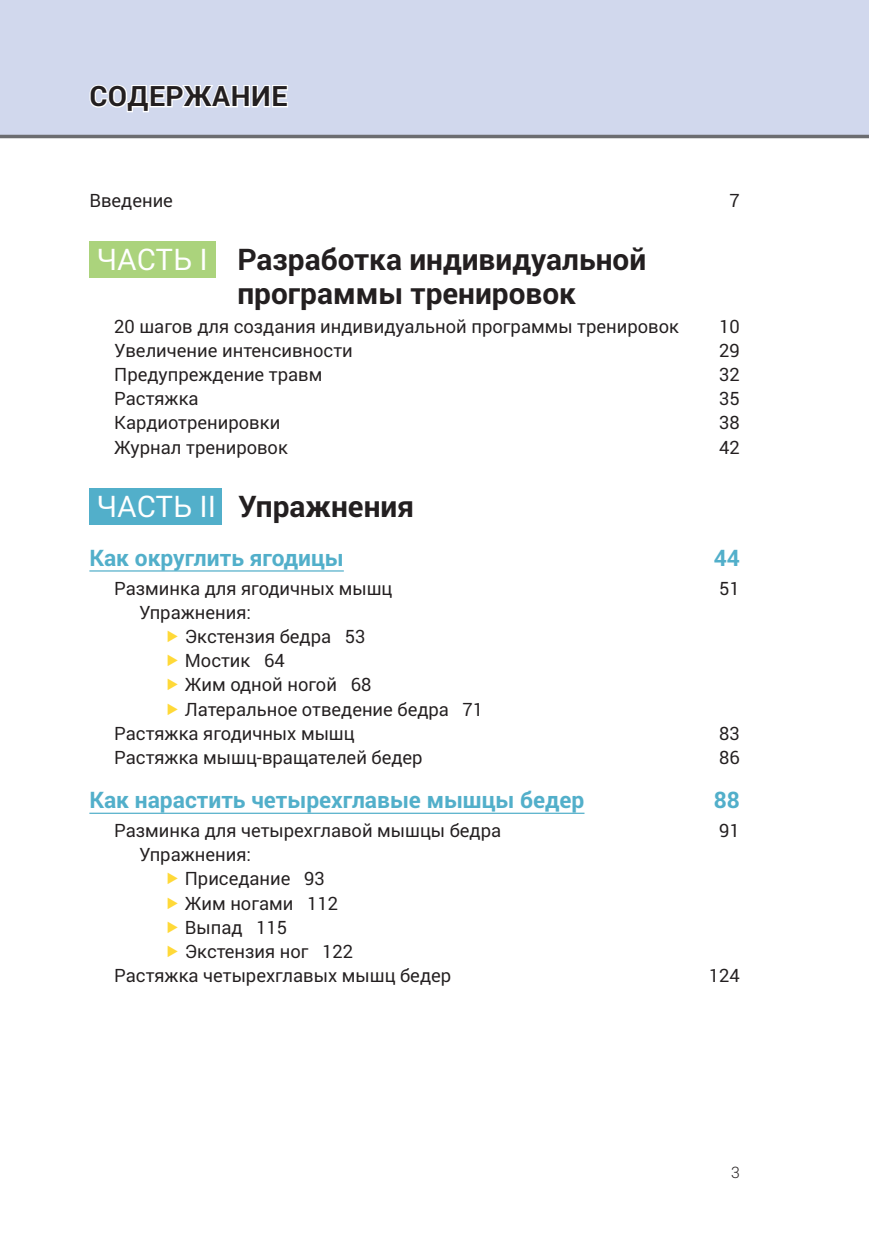
<style>
.page{position:relative;width:869px;height:1241px;background:#fff}
.page>*{position:absolute;margin:0;border:0;box-sizing:border-box;transform-origin:0 0}
.t1{font:700 29.75px/33.2px "Roboto";color:#231f20}
.t2{font:700 28px "Roboto";letter-spacing:.02em;color:#231f20}
.t3{font:700 22.75px "Roboto";color:#52afca}
.t4{font:18.38px "Roboto";color:#231f20}
.t5{font:300 15.75px "Roboto";color:#231f20}
.s1{font-weight:400;color:#fff}
</style>
<div class="page">
<div style="left:0;top:0;width:868px;height:136px;background:#d1d8ed"></div>
<div style="left:89px;top:488px;width:132px;height:36px;background:#52afca"></div>
<div style="left:89px;top:242px;width:127px;height:36px;background:#abd37c"></div>
<hr style="left:89px;top:570px;width:255px;height:1px;background:#52afca">
<hr style="left:89px;top:812px;width:495px;height:1px;background:#52afca">
<hr style="left:0;top:135px;width:868px;height:3px;background:#6c6d70">
<svg style="left:89px;top:85px;width:199px;height:28px"></svg>
<p class="t2" style="left:89px;top:77px;width:199px">СОДЕРЖАНИЕ</p>
<p class="t4" style="left:89px;top:190px;width:85px">Введение</p>
<p class="t4" style="left:729px;top:190px;width:12px">7</p>
<p class="t1" style="left:237px;top:242px;width:410px;text-indent:-140px"><span class="s1">ЧАСТЬ I</span> Разработка индивидуальной программы тренировок</p>
<p class="t4" style="left:114px;top:316px;width:566px">20 шагов для создания индивидуальной программы тренировок</p>
<p class="t4" style="left:719px;top:316px;width:22px">10</p>
<p class="t4" style="left:114px;top:340px;width:240px">Увеличение интенсивности</p>
<p class="t4" style="left:719px;top:340px;width:22px">29</p>
<p class="t4" style="left:114px;top:364px;width:209px">Предупреждение травм</p>
<p class="t4" style="left:719px;top:364px;width:22px">32</p>
<p class="t4" style="left:114px;top:388px;width:86px">Растяжка</p>
<p class="t4" style="left:719px;top:388px;width:22px">35</p>
<p class="t4" style="left:114px;top:412px;width:167px">Кардиотренировки</p>
<p class="t4" style="left:719px;top:412px;width:22px">38</p>
<p class="t4" style="left:114px;top:436px;width:175px">Журнал тренировок</p>
<p class="t4" style="left:719px;top:436px;width:22px">42</p>
<p class="t1" style="left:97px;top:488px;width:319px"><span class="s1">ЧАСТЬ II</span> Упражнения</p>
<p class="t3" style="left:89px;top:541px;width:256px">Как округлить ягодицы</p>
<p class="t3" style="left:713px;top:541px;width:28px">44</p>
<p class="t4" style="left:114px;top:577px;width:280px">Разминка для ягодичных мышц</p>
<p class="t4" style="left:719px;top:577px;width:22px">51</p>
<p class="t4" style="left:139px;top:602px;width:113px">Упражнения:</p>
<p class="t4" style="left:185px;top:626px;width:182px">Экстензия бедра 53</p>
<p class="t4" style="left:185px;top:650px;width:101px">Мостик 64</p>
<p class="t4" style="left:185px;top:674px;width:188px">Жим одной ногой 68</p>
<p class="t4" style="left:185px;top:698px;width:300px">Латеральное отведение бедра 71</p>
<p class="t4" style="left:114px;top:722px;width:242px">Растяжка ягодичных мышц</p>
<p class="t4" style="left:719px;top:722px;width:22px">83</p>
<p class="t4" style="left:114px;top:746px;width:310px">Растяжка мышц-вращателей бедер</p>
<p class="t4" style="left:719px;top:746px;width:22px">86</p>
<p class="t3" style="left:89px;top:784px;width:496px">Как нарастить четырехглавые мышцы бедер</p>
<p class="t3" style="left:713px;top:784px;width:28px">88</p>
<p class="t4" style="left:114px;top:820px;width:388px">Разминка для четырехглавой мышцы бедра</p>
<p class="t4" style="left:719px;top:820px;width:22px">91</p>
<p class="t4" style="left:139px;top:844px;width:113px">Упражнения:</p>
<p class="t4" style="left:185px;top:868px;width:141px">Приседание 93</p>
<p class="t4" style="left:185px;top:892px;width:155px">Жим ногами 112</p>
<p class="t4" style="left:185px;top:916px;width:104px">Выпад 115</p>
<p class="t4" style="left:185px;top:940px;width:170px">Экстензия ног 122</p>
<p class="t4" style="left:114px;top:964px;width:338px">Растяжка четырехглавых мышц бедер</p>
<p class="t4" style="left:708px;top:964px;width:32px">124</p>
<p class="t5" style="left:730px;top:1161px;width:10px">3</p>
</div>
